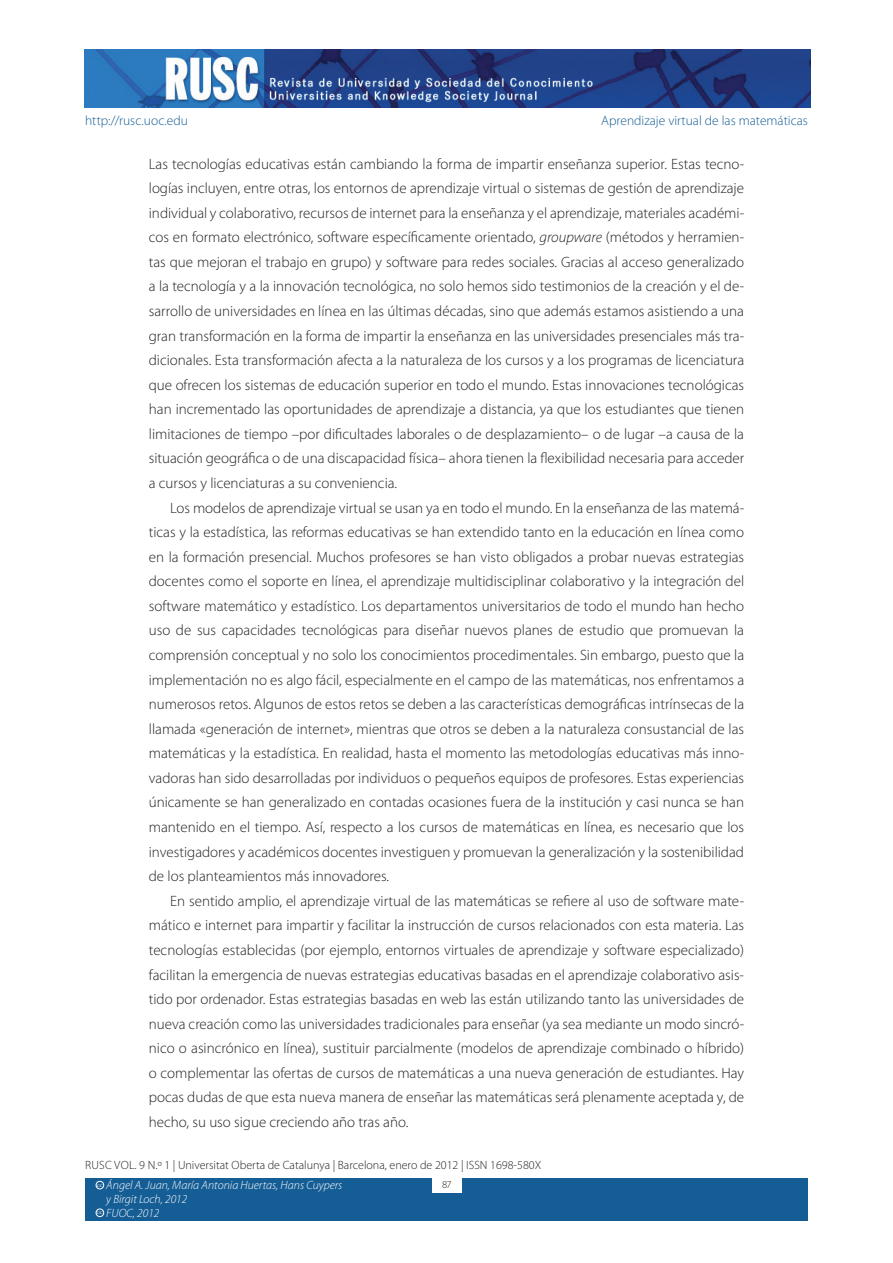
<style>
.page{position:relative;width:893px;height:1263px;background:#fff}
.page>*{position:absolute;margin:0;border:0;box-sizing:border-box;transform-origin:0 0}
.t1{font:300 15px "Myriad Pro";color:#231f20}
.t2{font:300 13.5px "Myriad Pro";color:#155d95}
.t3{font:300 12px/19.6px "Myriad Pro";color:#231f20}
.t4{font:italic 300 12px/14.1px "Myriad Pro";color:#fff}
.t5{font:300 10.5px "Myriad Pro";color:#231f20}
.t6{font:600 3.9px "Adobe Caslon Pro";color:#fff}
.s1{font-style:italic}
.s2{font-style:italic;color:#fff}
</style>
<div class="page">
<div style="left:85px;top:1178px;width:723px;height:42px;background:#155d95"></div>
<div style="left:432px;top:1176px;width:29px;height:17px;background:#fff"></div>
<img style="left:85px;top:50px;width:725px;height:57px">
<div style="left:96px;top:1181px;width:8px;height:8px;border:1px solid #fff;border-radius:50%"></div>
<div style="left:96px;top:1209px;width:8px;height:8px;border:1px solid #fff;border-radius:50%"></div>
<p class="t2" style="left:85px;top:112px;width:105px">http://rusc.uoc.edu</p>
<p class="t2" style="left:601px;top:112px;width:208px">Aprendizaje virtual de las matemáticas</p>
<p class="t1" style="left:149px;top:155px;width:597px">Las tecnologías educativas están cambiando la forma de impartir enseñanza superior. Estas tecno-</p>
<p class="t1" style="left:149px;top:179px;width:597px">logías incluyen, entre otras, los entornos de aprendizaje virtual o sistemas de gestión de aprendizaje</p>
<p class="t1" style="left:149px;top:204px;width:597px">individual y colaborativo, recursos de internet para la enseñanza y el aprendizaje, materiales académi-</p>
<p class="t1" style="left:149px;top:228px;width:597px">cos en formato electrónico, software específicamente orientado, <span class="s1">groupware</span> (métodos y herramien-</p>
<p class="t1" style="left:149px;top:253px;width:597px">tas que mejoran el trabajo en grupo) y software para redes sociales. Gracias al acceso generalizado</p>
<p class="t1" style="left:149px;top:277px;width:597px">a la tecnología y a la innovación tecnológica, no solo hemos sido testimonios de la creación y el de-</p>
<p class="t1" style="left:149px;top:302px;width:597px">sarrollo de universidades en línea en las últimas décadas, sino que además estamos asistiendo a una</p>
<p class="t1" style="left:149px;top:327px;width:597px">gran transformación en la forma de impartir la enseñanza en las universidades presenciales más tra-</p>
<p class="t1" style="left:149px;top:351px;width:597px">dicionales. Esta transformación afecta a la naturaleza de los cursos y a los programas de licenciatura</p>
<p class="t1" style="left:149px;top:376px;width:597px">que ofrecen los sistemas de educación superior en todo el mundo. Estas innovaciones tecnológicas</p>
<p class="t1" style="left:149px;top:400px;width:597px">han incrementado las oportunidades de aprendizaje a distancia, ya que los estudiantes que tienen</p>
<p class="t1" style="left:149px;top:425px;width:597px">limitaciones de tiempo –por dificultades laborales o de desplazamiento– o de lugar –a causa de la</p>
<p class="t1" style="left:149px;top:449px;width:597px">situación geográfica o de una discapacidad física– ahora tienen la flexibilidad necesaria para acceder</p>
<p class="t1" style="left:149px;top:474px;width:250px">a cursos y licenciaturas a su conveniencia.</p>
<p class="t1" style="left:170px;top:499px;width:576px">Los modelos de aprendizaje virtual se usan ya en todo el mundo. En la enseñanza de las matemá-</p>
<p class="t1" style="left:149px;top:523px;width:597px">ticas y la estadística, las reformas educativas se han extendido tanto en la educación en línea como</p>
<p class="t1" style="left:149px;top:548px;width:597px">en la formación presencial. Muchos profesores se han visto obligados a probar nuevas estrategias</p>
<p class="t1" style="left:149px;top:572px;width:597px">docentes como el soporte en línea, el aprendizaje multidisciplinar colaborativo y la integración del</p>
<p class="t1" style="left:149px;top:597px;width:597px">software matemático y estadístico. Los departamentos universitarios de todo el mundo han hecho</p>
<p class="t1" style="left:149px;top:621px;width:597px">uso de sus capacidades tecnológicas para diseñar nuevos planes de estudio que promuevan la</p>
<p class="t1" style="left:149px;top:646px;width:597px">comprensión conceptual y no solo los conocimientos procedimentales. Sin embargo, puesto que la</p>
<p class="t1" style="left:149px;top:671px;width:597px">implementación no es algo fácil, especialmente en el campo de las matemáticas, nos enfrentamos a</p>
<p class="t1" style="left:149px;top:695px;width:597px">numerosos retos. Algunos de estos retos se deben a las características demográficas intrínsecas de la</p>
<p class="t1" style="left:149px;top:720px;width:597px">llamada «generación de internet», mientras que otros se deben a la naturaleza consustancial de las</p>
<p class="t1" style="left:149px;top:744px;width:597px">matemáticas y la estadística. En realidad, hasta el momento las metodologías educativas más inno-</p>
<p class="t1" style="left:149px;top:769px;width:597px">vadoras han sido desarrolladas por individuos o pequeños equipos de profesores. Estas experiencias</p>
<p class="t1" style="left:149px;top:793px;width:597px">únicamente se han generalizado en contadas ocasiones fuera de la institución y casi nunca se han</p>
<p class="t1" style="left:149px;top:818px;width:597px">mantenido en el tiempo. Así, respecto a los cursos de matemáticas en línea, es necesario que los</p>
<p class="t1" style="left:149px;top:843px;width:597px">investigadores y académicos docentes investiguen y promuevan la generalización y la sostenibilidad</p>
<p class="t1" style="left:149px;top:867px;width:242px">de los planteamientos más innovadores.</p>
<p class="t1" style="left:170px;top:892px;width:576px">En sentido amplio, el aprendizaje virtual de las matemáticas se refiere al uso de software mate-</p>
<p class="t1" style="left:149px;top:916px;width:597px">mático e internet para impartir y facilitar la instrucción de cursos relacionados con esta materia. Las</p>
<p class="t1" style="left:149px;top:941px;width:597px">tecnologías establecidas (por ejemplo, entornos virtuales de aprendizaje y software especializado)</p>
<p class="t1" style="left:149px;top:965px;width:597px">facilitan la emergencia de nuevas estrategias educativas basadas en el aprendizaje colaborativo asis-</p>
<p class="t1" style="left:149px;top:990px;width:597px">tido por ordenador. Estas estrategias basadas en web las están utilizando tanto las universidades de</p>
<p class="t1" style="left:149px;top:1014px;width:597px">nueva creación como las universidades tradicionales para enseñar (ya sea mediante un modo sincró-</p>
<p class="t1" style="left:149px;top:1039px;width:597px">nico o asincrónico en línea), sustituir parcialmente (modelos de aprendizaje combinado o híbrido)</p>
<p class="t1" style="left:149px;top:1064px;width:597px">o complementar las ofertas de cursos de matemáticas a una nueva generación de estudiantes. Hay</p>
<p class="t1" style="left:149px;top:1088px;width:597px">pocas dudas de que esta nueva manera de enseñar las matemáticas será plenamente aceptada y, de</p>
<p class="t1" style="left:149px;top:1113px;width:261px">hecho, su uso sigue creciendo año tras año.</p>
<p class="t3" style="left:106px;top:1155px;width:436px;text-indent:-21px">RUSC vol. 9 n.º 1 | Universitat Oberta de Catalunya | Barcelona, enero de 2012 | ISSN 1698-580X<br><span class="s2">Ángel A. Juan, María Antonia Huertas, Hans Cuypers</span></p>
<p class="t4" style="left:106px;top:1192px;width:82px">y Birgit Loch, 2012<br>FUOC, 2012</p>
<p class="t5" style="left:442px;top:1178px;width:11px">87</p>
<p class="t6" style="left:97px;top:1183px;width:7px">CC</p>
<p class="t6" style="left:97px;top:1210px;width:7px">CC</p>
</div>
